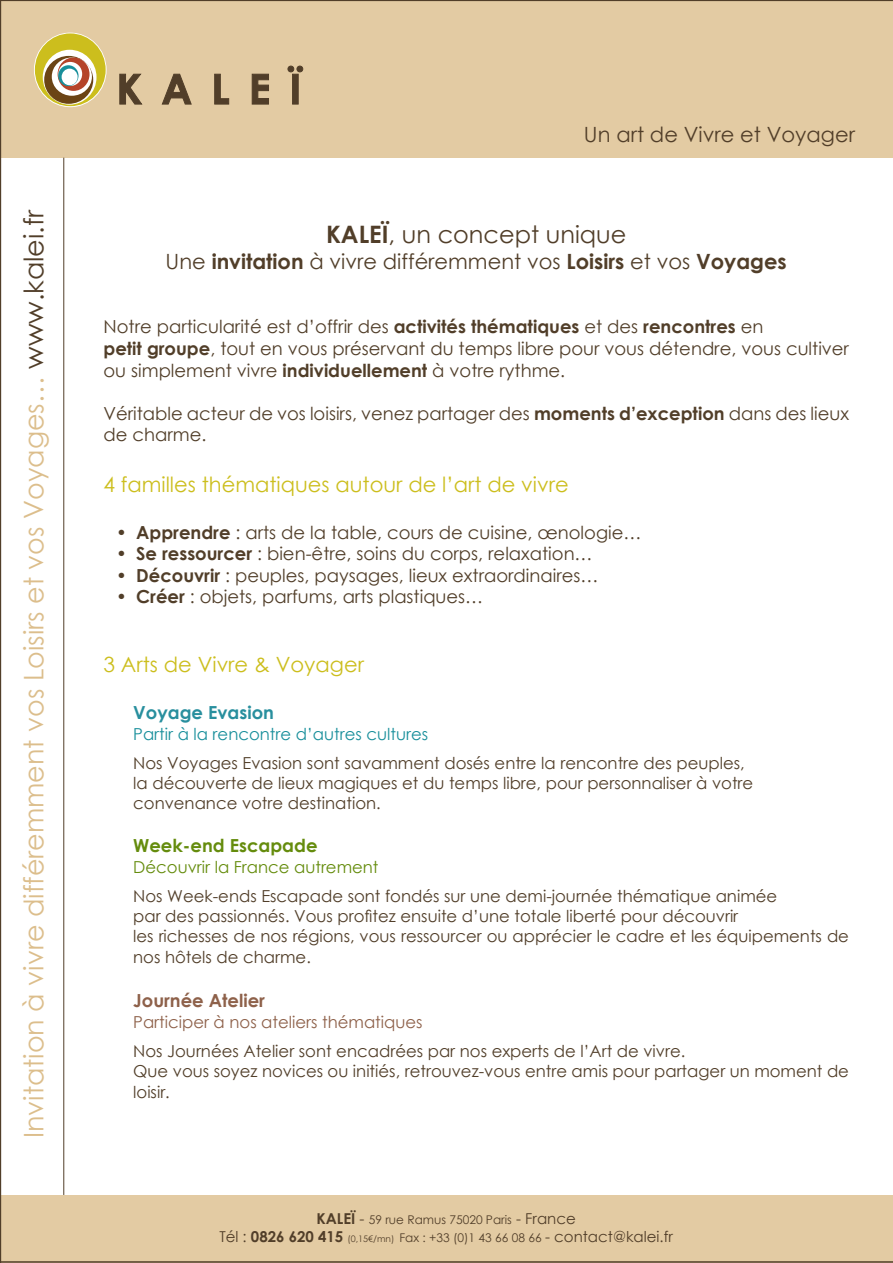
<style>
.page{position:relative;width:893px;height:1263px;background:#fff}
.page>*{position:absolute;margin:0;border:0;box-sizing:border-box;transform-origin:0 0}
.t1{font:27px "Century Gothic";color:#dcbe8c}
.t2{font:24px "Century Gothic";color:#513e29}
.t3{font:21px "Century Gothic";color:#513e29}
.t4{font:21px "Century Gothic";color:#ccbe1d}
.t5{font:18px/21.6px "Century Gothic";color:#513e29}
.t6{font:700 18px "Century Gothic";color:#658c0d}
.t7{font:700 18px "Century Gothic";color:#8e614a}
.t8{font:700 18px "Century Gothic";color:#288f9e}
.t9{font:700 18px/21.6px "Century Gothic";color:#513e29;text-align:justify}
.t10{font:16.5px/21.6px "Century Gothic";color:#513e29}
.t11{font:16.5px "Century Gothic";color:#198f9b}
.t12{font:16.5px "Century Gothic";color:#8e614a}
.t13{font:16.5px "Century Gothic";color:#658c0d}
.t14{font:15px "Century Gothic";color:#513e29}
.t15{font:12px "Century Gothic";color:#513e29}
.s1{color:#513e29}
.s2{font-weight:700}
.s3{font-weight:700;font-size:15px}
.s4{font-size:15px}
.s5{font-size:9px}
.s6{font-size:12px}
</style>
<div class="page">
<div style="left:0;top:1195px;width:893px;height:68px;background:#e3cba3"></div>
<div style="left:0;top:0;width:893px;height:158px;background:#e3cba3"></div>
<hr style="left:0;top:0;width:1px;height:1263px;background:#513e29">
<hr style="left:0;top:0;width:893px;height:1px;background:#513e29">
<hr style="left:0;top:1261px;width:893px;height:2px;background:#513e29">
<hr style="left:63px;top:158px;width:1px;height:1037px;background:#513e29">
<svg style="left:35px;top:33px;width:71px;height:73px"></svg>
<svg style="left:119px;top:66px;width:184px;height:39px"></svg>
<p class="t1" style="left:15px;top:1138px;width:931px;rotate:-90deg">Invitation à vivre différemment vos Loisirs et vos Voyages… <span class="s1">www.kalei.fr</span></p>
<p class="t3" style="left:584px;top:119px;width:272px">Un art de Vivre et Voyager</p>
<p class="t2" style="left:326px;top:218px;width:302px"><span class="s2">KALEÏ</span>, un concept unique</p>
<p class="t3" style="left:166px;top:246px;width:623px">Une <span class="s2">invitation</span> à vivre différemment vos <span class="s2">Loisirs</span> et vos <span class="s2">Voyages</span></p>
<p class="t5" style="left:103px;top:316px;width:662px">Notre particularité est d’offrir des <span class="s2">activités thématiques</span> et des <span class="s2">rencontres</span> en</p>
<p class="t5" style="left:103px;top:337px;width:747px"><span class="s2">petit groupe</span>, tout en vous préservant du temps libre pour vous détendre, vous cultiver ou simplement vivre <span class="s2">individuellement</span> à votre rythme.</p>
<p class="t5" style="left:103px;top:402px;width:747px">Véritable acteur de vos loisirs, venez partager des <span class="s2">moments d’exception</span> dans des lieux de charme.</p>
<p class="t4" style="left:103px;top:469px;width:467px">4 familles thématiques autour de l’art de vivre</p>
<p class="t5" style="left:136px;top:521px;width:507px"><span class="s2">Apprendre</span> : arts de la table, cours de cuisine, œnologie…</p>
<p class="t5" style="left:136px;top:543px;width:458px"><span class="s2">Se ressourcer</span> : bien-être, soins du corps, relaxation…</p>
<p class="t5" style="left:136px;top:564px;width:464px"><span class="s2">Découvrir</span> : peuples, paysages, lieux extraordinaires…</p>
<p class="t5" style="left:136px;top:586px;width:348px"><span class="s2">Créer</span> : objets, parfums, arts plastiques…</p>
<p class="t9" style="left:116px;top:520px;width:12px">• • • •</p>
<p class="t4" style="left:103px;top:649px;width:262px">3 Arts de Vivre &amp; Voyager</p>
<p class="t8" style="left:133px;top:698px;width:142px">Voyage Evasion</p>
<p class="t11" style="left:133px;top:723px;width:296px">Partir à la rencontre d’autres cultures</p>
<p class="t10" style="left:133px;top:752px;width:613px">Nos Voyages Evasion sont savamment dosés entre la rencontre des peuples,</p>
<p class="t10" style="left:133px;top:772px;width:622px">la découverte de lieux magiques et du temps libre, pour personnaliser à votre</p>
<p class="t10" style="left:133px;top:792px;width:249px">convenance votre destination.</p>
<p class="t6" style="left:133px;top:832px;width:186px">Week-end Escapade</p>
<p class="t13" style="left:133px;top:856px;width:247px">Découvrir la France autrement</p>
<p class="t10" style="left:133px;top:885px;width:645px">Nos Week-ends Escapade sont fondés sur une demi-journée thématique animée</p>
<p class="t10" style="left:133px;top:905px;width:606px">par des passionnés. Vous profitez ensuite d’une totale liberté pour découvrir</p>
<p class="t10" style="left:133px;top:925px;width:717px">les richesses de nos régions, vous ressourcer ou apprécier le cadre et les équipements de nos hôtels de charme.</p>
<p class="t7" style="left:133px;top:986px;width:133px">Journée Atelier</p>
<p class="t12" style="left:133px;top:1011px;width:291px">Participer à nos ateliers thématiques</p>
<p class="t10" style="left:133px;top:1040px;width:554px">Nos Journées Atelier sont encadrées par nos experts de l’Art de vivre.</p>
<p class="t10" style="left:133px;top:1060px;width:717px">Que vous soyez novices ou initiés, retrouvez-vous entre amis pour partager un moment de loisir.</p>
<p class="t15" style="left:316px;top:1211px;width:261px"><span class="s3">KALEÏ</span> <span class="s4">-</span> 59 rue Ramus 75020 Paris <span class="s4">- France</span></p>
<p class="t14" style="left:219px;top:1226px;width:455px">Tél : <span class="s2">0826 620 415</span> <span class="s5">(0,15€/mn)</span> <span class="s6">Fax : +33 (0)1 43 66 08 66</span> - contact@kalei.fr</p>
</div>
